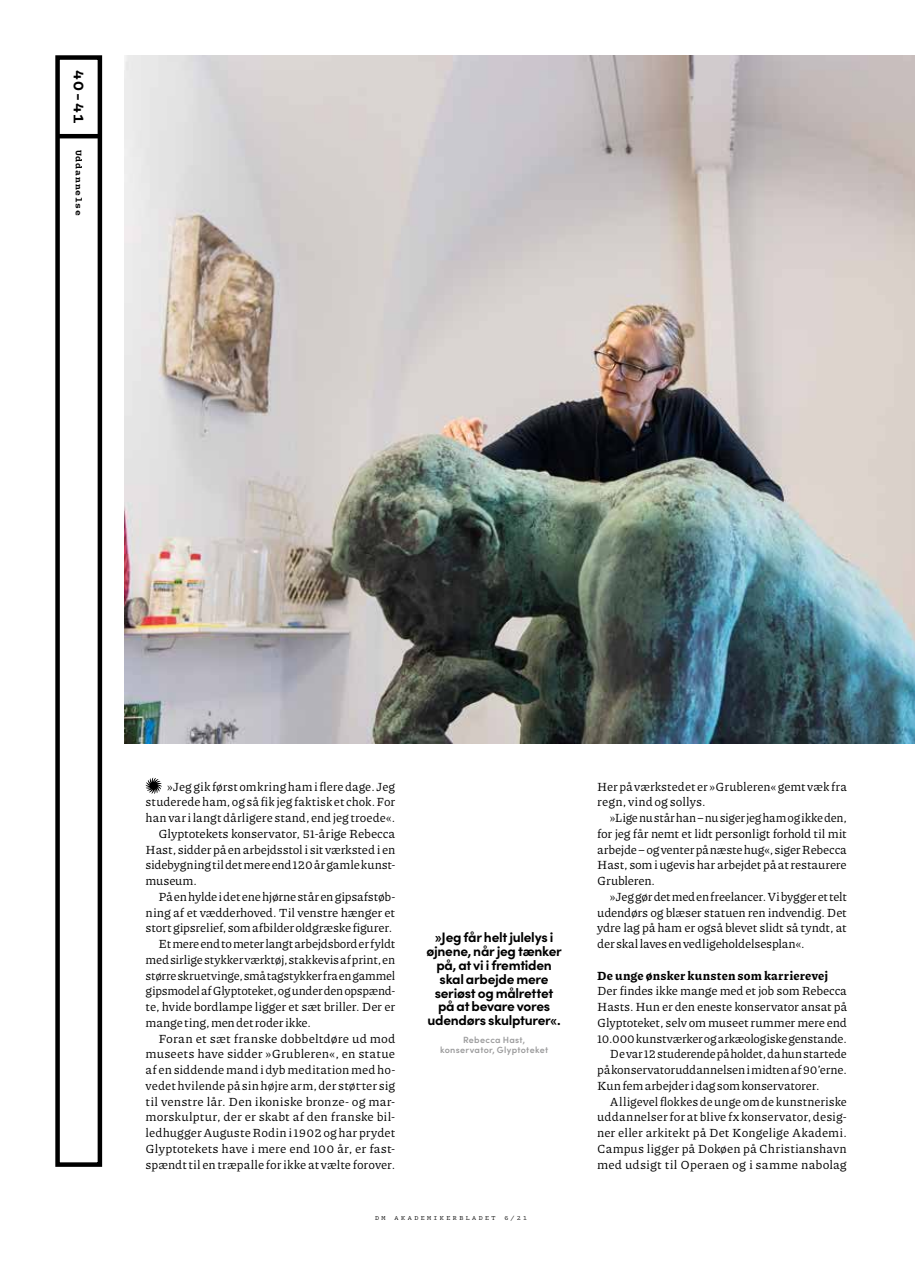
<style>
.page{position:relative;width:915px;height:1263px;background:#fff}
.page>*{position:absolute;margin:0;border:0;box-sizing:border-box;transform-origin:0 0}
.t1{font:700 16.5px "Logic Monospace";color:#000}
.t2{font:700 13.65px/13.8px "Sofia Pro";letter-spacing:-.02em;color:#000;text-align:center}
.t3{font:12.3px/15.8px "Piazzolla";letter-spacing:-.01em;color:#000;text-align:justify}
.t4{font:12.3px "Piazzolla";letter-spacing:.01em;color:#000}
.t5{font:900 12px "Piazzolla";letter-spacing:.01em;color:#000}
.t6{font:700 9.75px "Logic Monospace";letter-spacing:.08em;color:#000}
.t7{font:600 9px/10.1px "Sofia Pro";letter-spacing:.035em;color:#9c9c9d;text-align:center}
.t8{font:6.75px "Logic Monospace";letter-spacing:.355em;color:#000}
</style>
<div class="page">
<hr style="left:57px;top:134px;width:43px;height:4px;background:#000">
<div style="left:55px;top:55px;width:47px;height:1112px;border:4px solid #000"></div>
<svg style="left:145px;top:778px;width:17px;height:16px"></svg>
<img style="left:124px;top:55px;width:790px;height:688px">
<h1 class="t1" style="left:89px;top:69px;width:56px;rotate:90deg">40-41</h1>
<p class="t6" style="left:85px;top:150px;width:67px;rotate:90deg">Uddannelse</p>
<p class="t3" style="left:167px;top:778px;width:229px">»Jeg gik først omkring ham i flere dage. Jeg</p>
<p class="t3" style="left:146px;top:794px;width:251px">studerede ham, og så fik jeg faktisk et chok. For</p>
<p class="t3" style="left:146px;top:810px;width:251px">han var i langt dårligere stand, end jeg troede«.</p>
<p class="t3" style="left:158px;top:825px;width:238px">Glyptotekets konservator, 51-årige Rebecca</p>
<p class="t3" style="left:146px;top:841px;width:251px">Hast, sidder på en arbejdsstol i sit værksted i en</p>
<p class="t3" style="left:146px;top:857px;width:251px">sidebygning til det mere end 120 år gamle kunst-</p>
<p class="t3" style="left:146px;top:873px;width:53px">museum.</p>
<p class="t3" style="left:158px;top:888px;width:238px">På en hylde i det ene hjørne står en gipsafstøb-</p>
<p class="t3" style="left:146px;top:904px;width:251px">ning af et vædderhoved. Til venstre hænger et</p>
<p class="t3" style="left:146px;top:920px;width:248px">stort gipsrelief, som afbilder oldgræske figurer.</p>
<p class="t3" style="left:158px;top:936px;width:238px">Et mere end to meter langt arbejdsbord er fyldt</p>
<p class="t3" style="left:146px;top:951px;width:251px">med sirlige stykker værktøj, stakkevis af print, en</p>
<p class="t3" style="left:146px;top:967px;width:251px">større skruetvinge, små tagstykker fra en gammel</p>
<p class="t3" style="left:146px;top:983px;width:251px">gipsmodel af Glyptoteket, og under den opspænd-</p>
<p class="t3" style="left:146px;top:999px;width:251px">te, hvide bordlampe ligger et sæt briller. Der er</p>
<p class="t3" style="left:146px;top:1014px;width:167px">mange ting, men det roder ikke.</p>
<p class="t3" style="left:158px;top:1030px;width:238px">Foran et sæt franske dobbeltdøre ud mod</p>
<p class="t3" style="left:146px;top:1046px;width:251px">museets have sidder »Grubleren«, en statue</p>
<p class="t3" style="left:146px;top:1062px;width:251px">af en siddende mand i dyb meditation med ho-</p>
<p class="t3" style="left:146px;top:1077px;width:251px">vedet hvilende på sin højre arm, der støt ter sig</p>
<p class="t3" style="left:146px;top:1093px;width:251px">til venstre lår. Den ikoniske bronze- og mar-</p>
<p class="t3" style="left:146px;top:1109px;width:251px">morskulptur, der er skabt af den franske bil-</p>
<p class="t3" style="left:146px;top:1125px;width:251px">ledhugger Auguste Rodin i 1902 og har prydet</p>
<p class="t3" style="left:146px;top:1140px;width:251px">Glyptotekets have i mere end 100 år, er fast-</p>
<p class="t3" style="left:146px;top:1156px;width:251px">spændt til en træpalle for ikke at vælte forover.</p>
<p class="t2" style="left:426px;top:929px;width:137px">»Jeg får helt julelys i øjnene, når jeg tænker på, at vi i fremtiden skal arbejde mere seriøst og målrettet på at bevare vores udendørs skulpturer«.</p>
<p class="t7" style="left:440px;top:1034px;width:110px">Rebecca Hast, konservator, Glyptoteket</p>
<p class="t8" style="left:375px;top:1214px;width:12px">D M</p>
<p class="t8" style="left:394px;top:1214px;width:103px">AKADEMIKERBLADET</p>
<p class="t8" style="left:504px;top:1214px;width:24px">6/21</p>
<p class="t3" style="left:597px;top:778px;width:251px">Her på værkstedet er »Grubleren« gemt væk fra regn, vind og sollys.</p>
<p class="t3" style="left:597px;top:810px;width:251px;text-indent:13px">»Lige nu står han – nu siger jeg ham og ikke den, for jeg får nemt et lidt personligt forhold til mit arbejde – og venter på næste hug«, siger Rebecca Hast, som i ugevis har arbejdet på at restaurere Grubleren.</p>
<p class="t3" style="left:597px;top:888px;width:251px;text-indent:13px">»Jeg gør det med en freelancer. Vi bygger et telt udendørs og blæser statuen ren indvendig. Det ydre lag på ham er også blevet slidt så tyndt, at der skal laves en vedligeholdelsesplan«.</p>
<p class="t5" style="left:597px;top:968px;width:232px">De unge ønsker kunsten som karrierevej</p>
<p class="t3" style="left:597px;top:983px;width:251px">Der findes ikke mange med et job som Rebecca</p>
<p class="t3" style="left:597px;top:999px;width:251px">Hasts. Hun er den eneste konservator ansat på</p>
<p class="t3" style="left:597px;top:1014px;width:251px">Glyptoteket, selv om museet rummer mere end</p>
<p class="t3" style="left:597px;top:1030px;width:251px">10.000 kunstværker og arkæologiske genstande.</p>
<p class="t3" style="left:609px;top:1046px;width:238px">De var 12 studerende på holdet, da hun startede</p>
<p class="t3" style="left:597px;top:1062px;width:251px">på konservatoruddannelsen i midten af 90’erne.</p>
<p class="t3" style="left:597px;top:1077px;width:224px">Kun fem arbejder i dag som konservatorer.</p>
<p class="t3" style="left:609px;top:1093px;width:238px">Alligevel flokkes de unge om de kunstneriske</p>
<p class="t3" style="left:597px;top:1109px;width:251px">uddannelser for at blive fx konservator, desig-</p>
<p class="t3" style="left:597px;top:1125px;width:251px">ner eller arkitekt på Det Kongelige Akademi.</p>
<p class="t3" style="left:597px;top:1140px;width:251px">Campus ligger på Dokøen på Christianshavn</p>
<p class="t4" style="left:597px;top:1157px;width:251px">med udsigt til Operaen og i samme nabolag</p>
</div>
